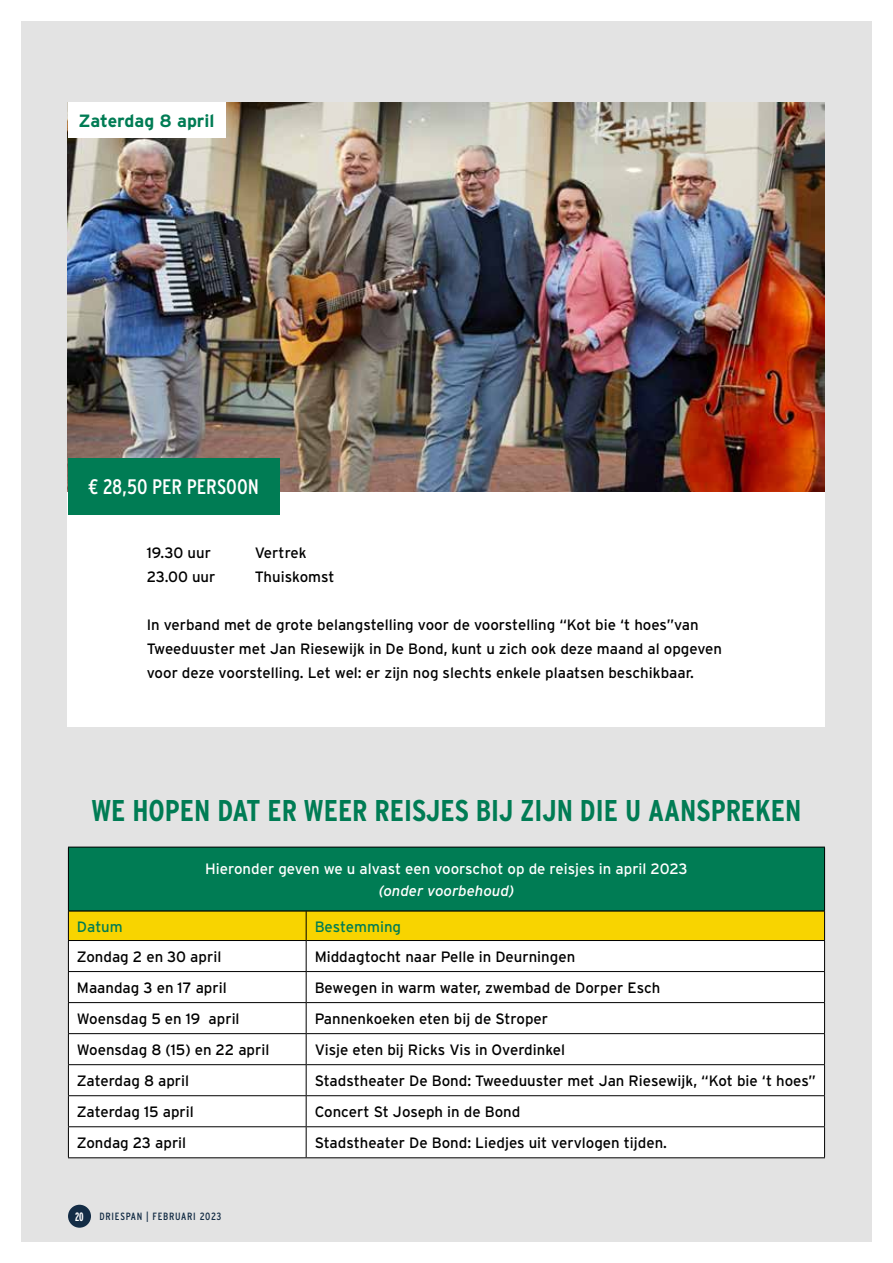
<style>
.page{position:relative;width:893px;height:1263px;background:#fff}
.page>*{position:absolute;margin:0;border:0;box-sizing:border-box;transform-origin:0 0}
.t1{font:700 condensed 30px "Interstate";color:#007c54}
.t2{font:condensed 21px "Interstate";color:#fff}
.t3{font:700 17.7px "Interstate";color:#007c54}
.t4{font:15px/24px "Interstate";color:#000}
.t5{font:15px "Interstate";color:#fff}
.t6{font:italic 15px "Interstate";color:#fff}
.t7{font:15px "Interstate";color:#007c54}
.t8{font:12.15px "Interstate Bold Comp";color:#fff}
.t9{font:condensed 10.5px "Interstate";letter-spacing:.07em;color:#132c45}
</style>
<div class="page">
<div style="left:21px;top:21px;width:851px;height:1221px;background:#e3e3e3"></div>
<div style="left:68px;top:390px;width:757px;height:336px;background:#fff"></div>
<div style="left:68px;top:1205px;width:23px;height:23px;background:#132c45;border-radius:50%"></div>
<div style="left:69px;top:941px;width:755px;height:216px;background:#fff"></div>
<div style="left:68px;top:911px;width:757px;height:29px;background:#f8d400"></div>
<hr style="left:68px;top:940px;width:238px;height:1px;background:#000">
<hr style="left:68px;top:941px;width:1px;height:30px;background:#000">
<hr style="left:306px;top:940px;width:519px;height:1px;background:#000">
<hr style="left:306px;top:941px;width:1px;height:30px;background:#000">
<hr style="left:824px;top:941px;width:1px;height:30px;background:#000">
<hr style="left:68px;top:971px;width:238px;height:1px;background:#000">
<hr style="left:68px;top:972px;width:1px;height:30px;background:#000">
<hr style="left:306px;top:971px;width:519px;height:1px;background:#000">
<hr style="left:306px;top:972px;width:1px;height:30px;background:#000">
<hr style="left:824px;top:972px;width:1px;height:30px;background:#000">
<hr style="left:68px;top:1002px;width:238px;height:1px;background:#000">
<hr style="left:68px;top:1003px;width:1px;height:30px;background:#000">
<hr style="left:306px;top:1002px;width:519px;height:1px;background:#000">
<hr style="left:306px;top:1003px;width:1px;height:30px;background:#000">
<hr style="left:824px;top:1003px;width:1px;height:30px;background:#000">
<hr style="left:68px;top:1033px;width:238px;height:1px;background:#000">
<hr style="left:68px;top:1034px;width:1px;height:30px;background:#000">
<hr style="left:306px;top:1033px;width:519px;height:1px;background:#000">
<hr style="left:306px;top:1034px;width:1px;height:30px;background:#000">
<hr style="left:824px;top:1034px;width:1px;height:30px;background:#000">
<hr style="left:68px;top:1064px;width:238px;height:1px;background:#000">
<hr style="left:68px;top:1065px;width:1px;height:30px;background:#000">
<hr style="left:306px;top:1064px;width:519px;height:1px;background:#000">
<hr style="left:306px;top:1065px;width:1px;height:30px;background:#000">
<hr style="left:824px;top:1065px;width:1px;height:30px;background:#000">
<hr style="left:68px;top:1095px;width:238px;height:1px;background:#000">
<hr style="left:68px;top:1096px;width:1px;height:30px;background:#000">
<hr style="left:306px;top:1095px;width:519px;height:1px;background:#000">
<hr style="left:306px;top:1096px;width:1px;height:30px;background:#000">
<hr style="left:824px;top:1096px;width:1px;height:30px;background:#000">
<hr style="left:68px;top:1126px;width:238px;height:1px;background:#000">
<hr style="left:68px;top:1127px;width:1px;height:30px;background:#000">
<hr style="left:306px;top:1126px;width:519px;height:1px;background:#000">
<hr style="left:306px;top:1127px;width:1px;height:30px;background:#000">
<hr style="left:824px;top:1127px;width:1px;height:30px;background:#000">
<hr style="left:68px;top:1157px;width:238px;height:1px;background:#000">
<hr style="left:306px;top:1157px;width:519px;height:1px;background:#000">
<div style="left:68px;top:847px;width:757px;height:64px;background:#007c54"></div>
<hr style="left:68px;top:847px;width:757px;height:1px;background:#000">
<hr style="left:68px;top:847px;width:1px;height:63px;background:#000">
<hr style="left:824px;top:847px;width:1px;height:63px;background:#000">
<hr style="left:68px;top:910px;width:757px;height:1px;background:#000">
<img style="left:68px;top:102px;width:757px;height:389px">
<div style="left:68px;top:458px;width:211px;height:56px;background:#007c54"></div>
<div style="left:68px;top:102px;width:157px;height:36px;background:#fff"></div>
<p class="t3" style="left:79px;top:111px;width:137px">Zaterdag 8 april</p>
<h2 class="t2" style="left:88px;top:475px;width:172px">€ 28,50 PER PERSOON</h2>
<p class="t4" style="left:147px;top:541px;width:66px">19.30 uur</p>
<p class="t4" style="left:255px;top:541px;width:54px">Vertrek</p>
<p class="t4" style="left:147px;top:565px;width:70px">23.00 uur</p>
<p class="t4" style="left:255px;top:565px;width:81px">Thuiskomst</p>
<p class="t4" style="left:147px;top:613px;width:577px">In verband met de grote belangstelling voor de voorstelling “Kot bie ‘t hoes”van<br>Tweeduuster met Jan Riesewijk in De Bond, kunt u zich ook deze maand al opgeven voor deze voorstelling. Let wel: er zijn nog slechts enkele plaatsen beschikbaar.</p>
<h1 class="t1" style="left:91px;top:794px;width:712px">WE HOPEN DAT ER WEER REISJES BIJ ZIJN DIE U AANSPREKEN</h1>
<p class="t5" style="left:205px;top:860px;width:484px">Hieronder geven we u alvast een voorschot op de reisjes in april 2023</p>
<p class="t6" style="left:379px;top:882px;width:137px">(onder voorbehoud)</p>
<p class="t7" style="left:77px;top:918px;width:47px">Datum</p>
<p class="t7" style="left:315px;top:918px;width:88px">Bestemming</p>
<p class="t4" style="left:77px;top:945px;width:146px">Zondag 2 en 30 april</p>
<p class="t4" style="left:315px;top:945px;width:262px">Middagtocht naar Pelle in Deurningen</p>
<p class="t4" style="left:77px;top:976px;width:151px">Maandag 3 en 17 april</p>
<p class="t4" style="left:315px;top:976px;width:347px">Bewegen in warm water, zwembad de Dorper Esch</p>
<p class="t4" style="left:77px;top:1007px;width:164px">Woensdag 5 en 19 april</p>
<p class="t4" style="left:315px;top:1007px;width:235px">Pannenkoeken eten bij de Stroper</p>
<p class="t4" style="left:77px;top:1038px;width:194px">Woensdag 8 (15) en 22 april</p>
<p class="t4" style="left:315px;top:1038px;width:252px">Visje eten bij Ricks Vis in Overdinkel</p>
<p class="t4" style="left:77px;top:1069px;width:114px">Zaterdag 8 april</p>
<p class="t4" style="left:315px;top:1069px;width:503px">Stadstheater De Bond: Tweeduuster met Jan Riesewijk, “Kot bie ‘t hoes”</p>
<p class="t4" style="left:77px;top:1100px;width:118px">Zaterdag 15 april</p>
<p class="t4" style="left:315px;top:1100px;width:207px">Concert St Joseph in de Bond</p>
<p class="t4" style="left:77px;top:1131px;width:111px">Zondag 23 april</p>
<p class="t4" style="left:315px;top:1131px;width:354px">Stadstheater De Bond: Liedjes uit vervlogen tijden.</p>
<p class="t8" style="left:75px;top:1210px;width:10px">20</p>
<p class="t9" style="left:99px;top:1210px;width:123px">DRIESPAN | FEBRUARI 2023</p>
</div>
